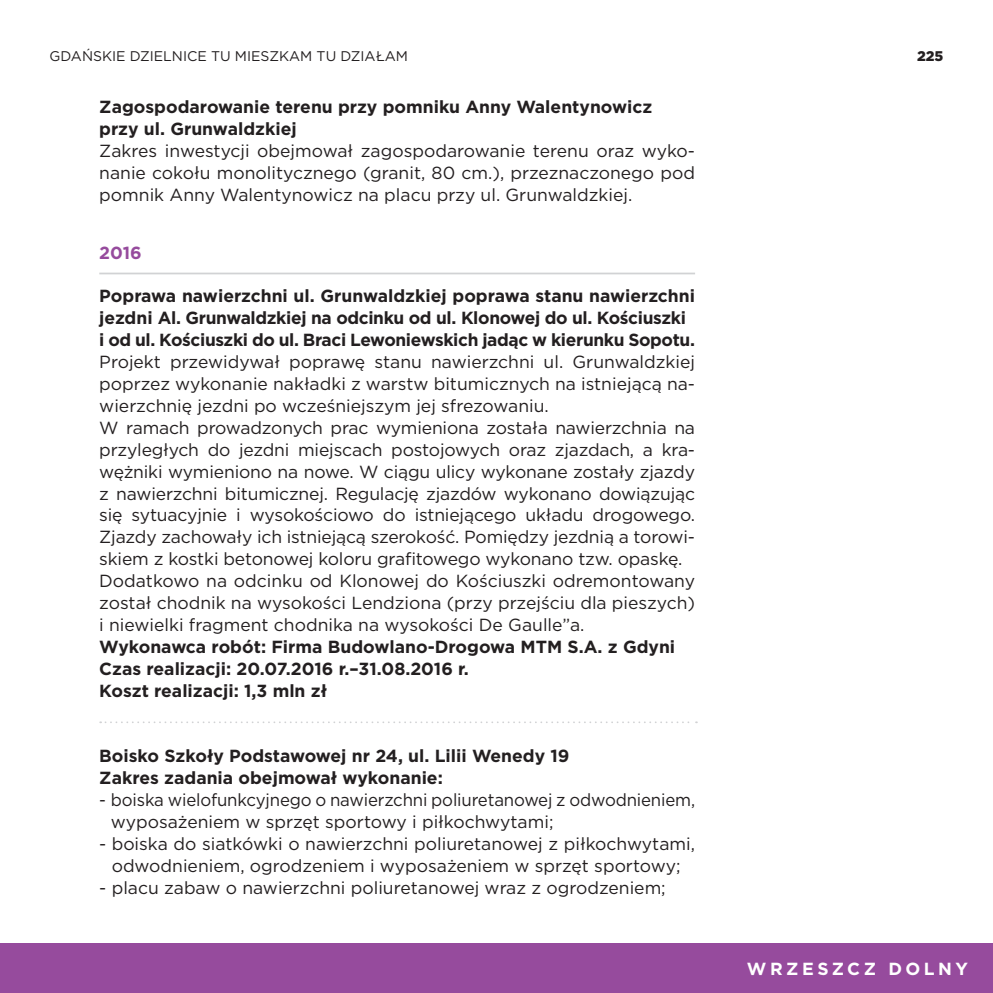
<style>
.page{position:relative;width:993px;height:993px;background:#fff}
.page>*{position:absolute;margin:0;border:0;box-sizing:border-box;transform-origin:0 0}
.t1{font:17.5px/21.9px "Gotham";letter-spacing:-.01em;color:#231f20;text-align:justify}
.t2{font:700 17.5px/21.9px "Gotham";color:#231f20}
.t3{font:700 17.5px/21.9px "Gotham";letter-spacing:-.02em;color:#231f20}
.t4{font:17.5px/21.9px "Gotham";letter-spacing:-.01em;color:#231f20;scale:.96 1}
.t5{font:700 17.5px "Gotham";letter-spacing:.2em;color:#fff}
.t6{font:700 17.5px "Gotham";color:#964b9d}
.t7{font:14px "Gotham";color:#231f20}
.t8{font:900 14px "Gotham";color:#231f20}
</style>
<div class="page">
<div style="left:0;top:943px;width:992px;height:49px;background:#964b9d"></div>
<hr style="left:99px;top:272px;width:595px;height:2px;background:#d1d2d4">
<svg style="left:100px;top:721px;width:596px;height:2px"></svg>
<p class="t7" style="left:50px;top:47px;width:360px">GDAŃSKIE DZIELNICE TU MIESZKAM TU DZIAŁAM</p>
<p class="t8" style="left:916px;top:46px;width:28px">225</p>
<p class="t2" style="left:99px;top:96px;width:554px">Zagospodarowanie terenu przy pomniku Anny Walentynowicz przy ul. Grunwaldzkiej</p>
<p class="t1" style="left:99px;top:139px;width:597px">Zakres inwestycji obejmował zagospodarowanie terenu oraz wyko&shy;nanie cokołu monolitycznego (granit, 80 cm.), przeznaczonego pod pomnik Anny Walentynowicz na placu przy ul. Grunwaldzkiej.</p>
<p class="t6" style="left:99px;top:241px;width:44px">2016</p>
<p class="t3" style="left:99px;top:285px;width:597px">Poprawa nawierzchni ul. Grunwaldzkiej poprawa stanu nawierzchni jezdni Al. Grunwaldzkiej na odcinku od ul. Klonowej do ul. Kościuszki i od ul. Kościuszki do ul. Braci Lewoniewskich jadąc w kierunku Sopotu.</p>
<p class="t1" style="left:99px;top:350px;width:597px;text-align:left">Projekt przewidywał poprawę stanu nawierzchni ul. Grunwaldzkiej poprzez wykonanie nakładki z warstw bitumicznych na istniejącą na&shy;wierzchnię jezdni po wcześniejszym jej sfrezowaniu.<br>W ramach prowadzonych prac wymieniona została nawierzchnia na przyległych do jezdni miejscach postojowych oraz zjazdach, a kra&shy;wężniki wymieniono na nowe. W ciągu ulicy wykonane zostały zjazdy z nawierzchni bitumicznej. Regulację zjazdów wykonano dowiązując się sytuacyjnie i wysokościowo do istniejącego układu drogowego.<br>Zjazdy zachowały ich istniejącą szerokość. Pomiędzy jezdnią a torowi&shy;skiem z kostki betonowej koloru grafitowego wykonano tzw. opaskę.<br>Dodatkowo na odcinku od Klonowej do Kościuszki odremontowany został chodnik na wysokości Lendziona (przy przejściu dla pieszych) i niewielki fragment chodnika na wysokości De Gaulle”a.</p>
<p class="t2" style="left:99px;top:635px;width:577px">Wykonawca robót: Firma Budowlano-Drogowa MTM S.A. z Gdyni<br>Czas realizacji: 20.07.2016 r.–31.08.2016 r.<br>Koszt realizacji: 1,3 mln zł</p>
<p class="t2" style="left:99px;top:744px;width:471px">Boisko Szkoły Podstawowej nr 24, ul. Lilii Wenedy 19<br>Zakres zadania obejmował wykonanie:</p>
<p class="t4" style="left:111px;top:788px;width:610px;text-indent:-12px">- boiska wielofunkcyjnego o nawierzchni poliuretanowej z odwodnieniem, wyposażeniem w sprzęt sportowy i piłkochwytami;</p>
<p class="t1" style="left:99px;top:832px;width:597px;text-align:center">- boiska do siatkówki o nawierzchni poliuretanowej z piłkochwytami, odwodnieniem, ogrodzeniem i wyposażeniem w sprzęt sportowy;</p>
<p class="t1" style="left:99px;top:875px;width:567px">- placu zabaw o nawierzchni poliuretanowej wraz z ogrodzeniem;</p>
<p class="t5" style="left:746px;top:957px;width:223px">WRZESZCZ DOLNY</p>
</div>
